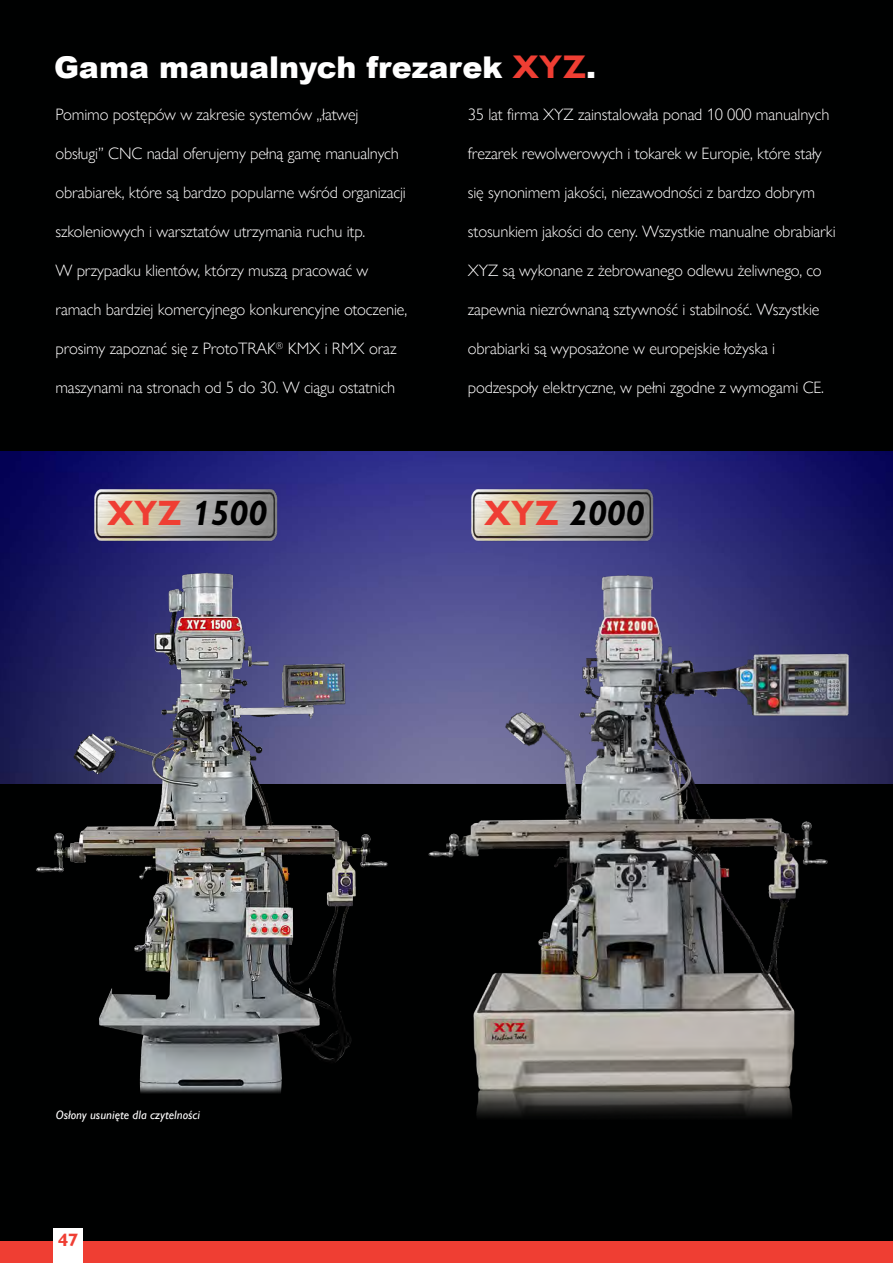
<style>
.page{position:relative;width:893px;height:1263px;background:#fff}
.page>*{position:absolute;margin:0;border:0;box-sizing:border-box;transform-origin:0 0}
.t1{font:italic 700 35.4px "Gill Sans Nova";color:#000;scale:.94 1}
.t2{font:900 30px "Arial";color:#fff}
.t3{font:700 18px "Gill Sans Nova";color:#ef3e33}
.t4{font:300 16.5px "Gill Sans Nova";letter-spacing:-.01em;color:#fff}
.t5{font:italic 12.15px "Gill Sans Nova";color:#fff}
.s1{font-family:"Gill Sans Nova";font-weight:700;font-size:33px;color:#ef3e33}
.s2{font-style:normal;color:#ef3e33}
</style>
<div class="page">
<div style="left:0;top:0;width:893px;height:529px;background:#000101"></div>
<img style="left:0;top:451px;width:893px;height:334px">
<div style="left:0;top:785px;width:893px;height:478px;background:#000101"></div>
<img style="left:94px;top:486px;width:186px;height:57px">
<img style="left:472px;top:486px;width:184px;height:57px">
<img style="left:32px;top:568px;width:359px;height:526px">
<img style="left:426px;top:571px;width:427px;height:546px">
<div style="left:0;top:1242px;width:893px;height:21px;background:#ef3e33"></div>
<div style="left:53px;top:1229px;width:30px;height:34px;background:#fff"></div>
<p class="t2" style="left:54px;top:46px;width:543px">Gama manualnych frezarek <span class="s1">XYZ</span>.</p>
<p class="t4" style="left:56px;top:105px;width:304px">Pomimo postępów w zakresie systemów „łatwej</p>
<p class="t4" style="left:56px;top:144px;width:345px">obsługi” CNC nadal oferujemy pełną gamę manualnych</p>
<p class="t4" style="left:56px;top:183px;width:352px">obrabiarek, które są bardzo popularne wśród organizacji</p>
<p class="t4" style="left:56px;top:222px;width:311px">szkoleniowych i warsztatów utrzymania ruchu itp.</p>
<p class="t4" style="left:56px;top:261px;width:314px">W przypadku klientów, którzy muszą pracować w</p>
<p class="t4" style="left:56px;top:300px;width:353px">ramach bardziej komercyjnego konkurencyjne otoczenie,</p>
<p class="t4" style="left:56px;top:339px;width:343px">prosimy zapoznać się z ProtoTRAK<sup>®</sup> KMX i RMX oraz</p>
<p class="t4" style="left:56px;top:378px;width:341px">maszynami na stronach od 5 do 30. W ciągu ostatnich</p>
<p class="t4" style="left:468px;top:105px;width:363px">35 lat firma XYZ zainstalowała ponad 10 000 manualnych</p>
<p class="t4" style="left:468px;top:144px;width:355px">frezarek rewolwerowych i tokarek w Europie, które stały</p>
<p class="t4" style="left:468px;top:183px;width:349px">się synonimem jakości, niezawodności z bardzo dobrym</p>
<p class="t4" style="left:468px;top:222px;width:369px">stosunkiem jakości do ceny. Wszystkie manualne obrabiarki</p>
<p class="t4" style="left:468px;top:261px;width:355px">XYZ są wykonane z żebrowanego odlewu żeliwnego, co</p>
<p class="t4" style="left:468px;top:300px;width:353px">zapewnia niezrównaną sztywność i stabilność. Wszystkie</p>
<p class="t4" style="left:468px;top:339px;width:309px">obrabiarki są wyposażone w europejskie łożyska i</p>
<p class="t4" style="left:468px;top:378px;width:358px">podzespoły elektryczne, w pełni zgodne z wymogami CE.</p>
<p class="t1" style="left:107px;top:491px;width:172px"><span class="s2">XYZ</span> 1500</p>
<p class="t1" style="left:484px;top:491px;width:172px"><span class="s2">XYZ</span> 2000</p>
<p class="t5" style="left:56px;top:1107px;width:146px">Osłony usunięte dla czytelności</p>
<p class="t3" style="left:58px;top:1228px;width:22px">47</p>
</div>
